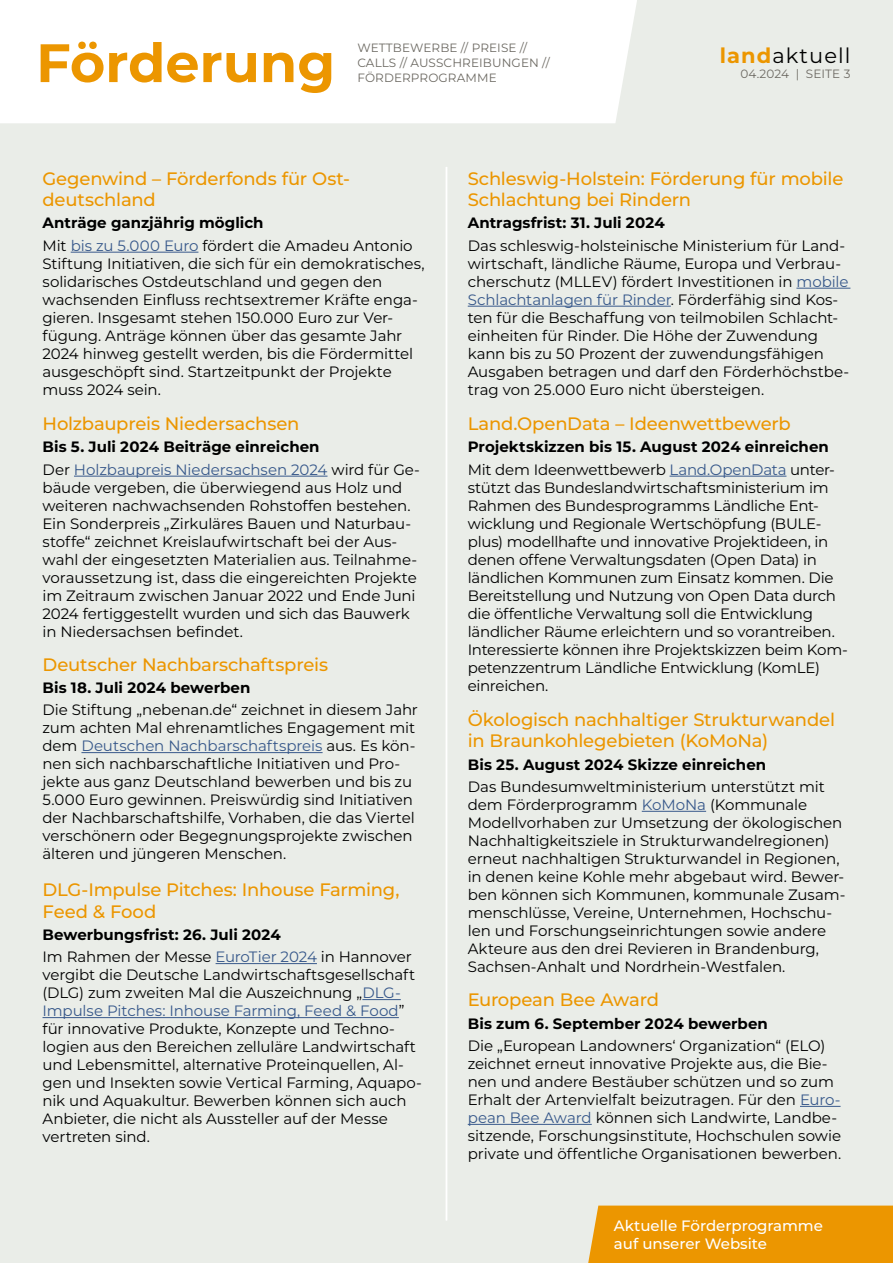
<style>
.page{position:relative;width:893px;height:1263px;background:#eaede8}
.page>*{position:absolute;margin:0;border:0;box-sizing:border-box;transform-origin:0 0}
.t1{font:700 54px "Montserrat";color:#ec9600}
.t2{font:21px "Montserrat";letter-spacing:.05em;color:#000}
.t3{font:500 18px/21.6px "Montserrat";letter-spacing:-.01em;color:#ec9600}
.t4{font:15px/18px "Montserrat";letter-spacing:-.005em;color:#000}
.t5{font:700 15px/22.2px "Montserrat";color:#000}
.t6{font:500 15px/18px "Montserrat";color:#fff}
.t7{font:12px/15px "Montserrat";letter-spacing:.01em;color:#6d6a63}
.s1{font-weight:700;color:#ec9600}
.s2{font-weight:700}
.s3{color:#38598b}
.s4{font-weight:400}
.s5{font-weight:400;color:#38598b}
</style>
<div class="page">
<div style="left:0;top:0;width:637px;height:123px;background:#fff"></div>
<div style="left:588px;top:1205px;width:305px;height:58px;background:#ec9600"></div>
<hr style="left:446px;top:167px;width:1px;height:1053px;background:#fff">
<hr style="left:74px;top:476px;width:253px;height:1px;background:#38598b">
<hr style="left:71px;top:252px;width:127px;height:1px;background:#38598b">
<hr style="left:81px;top:752px;width:242px;height:1px;background:#38598b">
<hr style="left:216px;top:963px;width:101px;height:1px;background:#38598b">
<hr style="left:362px;top:999px;width:39px;height:1px;background:#38598b">
<hr style="left:43px;top:1017px;width:356px;height:1px;background:#38598b">
<hr style="left:642px;top:811px;width:64px;height:1px;background:#38598b">
<hr style="left:800px;top:1106px;width:40px;height:1px;background:#38598b">
<hr style="left:468px;top:1124px;width:124px;height:1px;background:#38598b">
<hr style="left:796px;top:288px;width:54px;height:1px;background:#38598b">
<hr style="left:468px;top:306px;width:203px;height:1px;background:#38598b">
<hr style="left:669px;top:476px;width:117px;height:1px;background:#38598b">
<h1 class="t1" style="left:36px;top:24px;width:301px">Förderung</h1>
<p class="t7" style="left:357px;top:40px;width:194px">WETTBEWERBE // PREISE //<br>CALLS // AUSSCHREIBUNGEN //<br>FÖRDERPROGRAMME</p>
<h2 class="t2" style="left:720px;top:41px;width:132px"><span class="s1">land</span>aktuell</h2>
<p class="t7" style="left:740px;top:66px;width:112px">04.2024 | SEITE 3</p>
<p class="t3" style="left:43px;top:167px;width:309px">Gegenwind – Förderfonds für Ost&shy;deutschland</p>
<p class="t4" style="left:43px;top:211px;width:372px;line-height:22.2px"><span class="s2">Anträge ganzjährig möglich<br></span>Mit <span class="s3">bis zu 5.000 Euro</span> fördert die Amadeu Antonio</p>
<p class="t4" style="left:43px;top:254px;width:384px">Stiftung Initiativen, die sich für ein demokratisches, solidarisches Ostdeutschland und gegen den wachsenden Einfluss rechtsextremer Kräfte enga&shy;gieren. Insgesamt stehen 150.000 Euro zur Ver&shy;fügung. Anträge können über das gesamte Jahr 2024 hinweg gestellt werden, bis die Fördermittel ausgeschöpft sind. Startzeitpunkt der Projekte muss 2024 sein.</p>
<p class="t3" style="left:43px;top:412px;width:258px">Holzbaupreis Niedersachsen</p>
<p class="t5" style="left:43px;top:435px;width:379px">Bis 5. Juli 2024 Beiträge einreichen<br><span class="s4">Der</span> <span class="s5">Holzbaupreis Niedersachsen 2024</span> <span class="s4">wird für Ge-</span></p>
<p class="t4" style="left:43px;top:478px;width:376px">bäude vergeben, die überwiegend aus Holz und weiteren nachwachsenden Rohstoffen bestehen.<br>Ein Sonderpreis „Zirkuläres Bauen und Naturbau&shy;stoffe“ zeichnet Kreislaufwirtschaft bei der Aus&shy;wahl der eingesetzten Materialien aus. Teilnahme&shy;voraussetzung ist, dass die eingereichten Projekte im Zeitraum zwischen Januar 2022 und Ende Juni 2024 fertiggestellt wurden und sich das Bauwerk in Niedersachsen befindet.</p>
<p class="t3" style="left:43px;top:653px;width:287px">Deutscher Nachbarschaftspreis</p>
<p class="t5" style="left:43px;top:676px;width:209px">Bis 18. Juli 2024 bewerben</p>
<p class="t4" style="left:43px;top:700px;width:377px">Die Stiftung „nebenan.de“ zeichnet in diesem Jahr zum achten Mal ehrenamtliches Engagement mit dem <span class="s3">Deutschen Nachbarschaftspreis</span> aus. Es kön&shy;nen sich nachbarschaftliche Initiativen und Pro&shy;jekte aus ganz Deutschland bewerben und bis zu 5.000 Euro gewinnen. Preiswürdig sind Initiativen der Nachbarschaftshilfe, Vorhaben, die das Viertel verschönern oder Begegnungsprojekte zwischen älteren und jüngeren Menschen.</p>
<p class="t3" style="left:43px;top:878px;width:358px">DLG-Impulse Pitches: Inhouse Farming,<br>Feed &amp; Food</p>
<p class="t5" style="left:43px;top:923px;width:371px">Bewerbungsfrist: 26. Juli 2024<br><span class="s4">Im Rahmen der Messe</span> <span class="s5">EuroTier 2024</span> <span class="s4">in Hannover</span></p>
<p class="t4" style="left:43px;top:965px;width:381px">vergibt die Deutsche Landwirtschaftsgesellschaft (DLG) zum zweiten Mal die Auszeichnung „<span class="s3">DLG-Impulse Pitches: Inhouse Farming, Feed &amp; Food</span>” für innovative Produkte, Konzepte und Techno&shy;logien aus den Bereichen zelluläre Landwirtschaft und Lebensmittel, alternative Proteinquellen, Al&shy;gen und Insekten sowie Vertical Farming, Aquapo&shy;nik und Aquakultur. Bewerben können sich auch Anbieter, die nicht als Aussteller auf der Messe vertreten sind.</p>
<p class="t3" style="left:468px;top:167px;width:377px">Schleswig-Holstein: Förderung für mobile<br>Schlachtung bei Rindern</p>
<p class="t5" style="left:468px;top:211px;width:199px">Antragsfrist: 31. Juli 2024</p>
<p class="t4" style="left:468px;top:236px;width:383px">Das schleswig-holsteinische Ministerium für Land&shy;wirtschaft, ländliche Räume, Europa und Verbrau&shy;cherschutz (MLLEV) fördert Investitionen in <span class="s3">mobile Schlachtanlagen für Rinder</span>. Förderfähig sind Kos&shy;ten für die Beschaffung von teilmobilen Schlacht&shy;einheiten für Rinder. Die Höhe der Zuwendung kann bis zu 50 Prozent der zuwendungsfähigen Ausgaben betragen und darf den Förderhöchstbe&shy;trag von 25.000 Euro nicht übersteigen.</p>
<p class="t3" style="left:468px;top:412px;width:325px">Land.OpenData – Ideenwettbewerb</p>
<p class="t5" style="left:468px;top:435px;width:369px">Projektskizzen bis 15. August 2024 einreichen<br><span class="s4">Mit dem Ideenwettbewerb</span> <span class="s5">Land.OpenData</span> <span class="s4">unter-</span></p>
<p class="t4" style="left:468px;top:478px;width:382px">stützt das Bundeslandwirtschaftsministerium im Rahmen des Bundesprogramms Ländliche Ent&shy;wicklung und Regionale Wertschöpfung (BULE&shy;plus) modellhafte und innovative Projektideen, in denen offene Verwaltungsdaten (Open Data) in ländlichen Kommunen zum Einsatz kommen. Die Bereitstellung und Nutzung von Open Data durch die öffentliche Verwaltung soll die Entwicklung ländlicher Räume erleichtern und so vorantreiben.<br>Interessierte können ihre Projektskizzen beim Kom&shy;petenzzentrum Ländliche Entwicklung (KomLE) einreichen.</p>
<p class="t3" style="left:468px;top:708px;width:369px">Ökologisch nachhaltiger Strukturwandel in Braunkohlegebieten (KoMoNa)</p>
<p class="t5" style="left:468px;top:752px;width:300px">Bis 25. August 2024 Skizze einreichen</p>
<p class="t4" style="left:468px;top:777px;width:379px">Das Bundesumweltministerium unterstützt mit dem Förderprogramm <span class="s3">KoMoNa</span> (Kommunale Modellvorhaben zur Umsetzung der ökologischen Nachhaltigkeitsziele in Strukturwandelregionen) erneut nachhaltigen Strukturwandel in Regionen, in denen keine Kohle mehr abgebaut wird. Bewer&shy;ben können sich Kommunen, kommunale Zusam&shy;menschlüsse, Vereine, Unternehmen, Hochschu&shy;len und Forschungseinrichtungen sowie andere Akteure aus den drei Revieren in Brandenburg, Sachsen-Anhalt und Nordrhein-Westfalen.</p>
<p class="t3" style="left:468px;top:988px;width:193px">European Bee Award</p>
<p class="t5" style="left:468px;top:1011px;width:302px">Bis zum 6. September 2024 bewerben</p>
<p class="t4" style="left:468px;top:1036px;width:375px">Die „European Landowners‘ Organization“ (ELO) zeichnet erneut innovative Projekte aus, die Bie&shy;nen und andere Bestäuber schützen und so zum Erhalt der Artenvielfalt beizutragen. Für den <span class="s3">Euro&shy;pean Bee Award</span> können sich Landwirte, Landbe&shy;sitzende, Forschungsinstitute, Hochschulen sowie private und öffentliche Organisationen bewerben.</p>
<p class="t6" style="left:614px;top:1216px;width:210px">Aktuelle Förderprogramme auf unserer Website</p>
</div>
